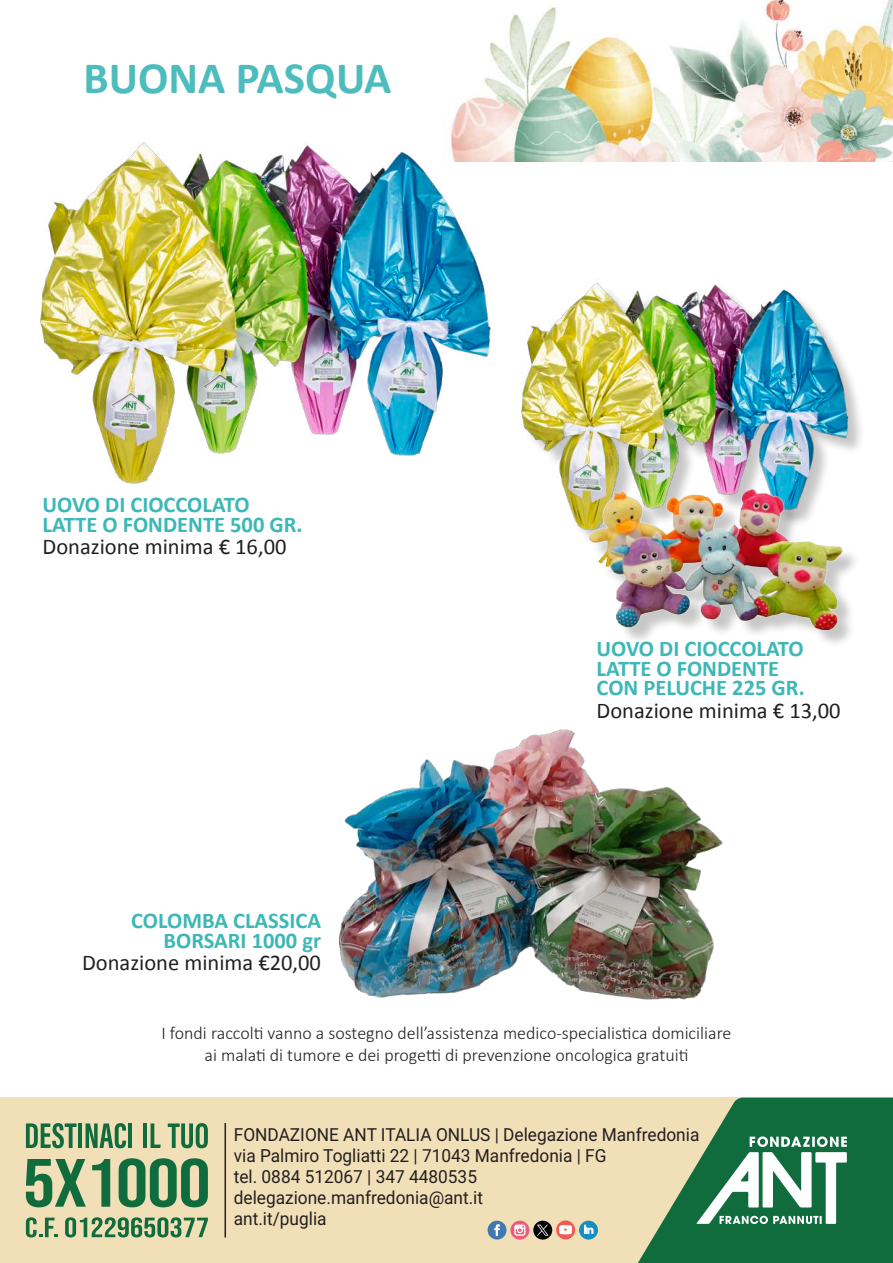
<style>
.page{position:relative;width:893px;height:1263px;background:#fff}
.page>*{position:absolute;margin:0;border:0;box-sizing:border-box;transform-origin:0 0}
.t1{font:700 45px "Calibri";color:#4dbcbc}
.t2{font:700 22.5px/19.5px "Calibri";color:#3db7b7}
.t3{font:22.5px "Calibri";color:#231f20}
.t4{font:18px/21px "Roboto";color:#231f20;scale:.96 1}
.t5{font:300 18px/22px "Calibri";color:#231f20;text-align:center}
</style>
<div class="page">
<img style="left:451px;top:0;width:442px;height:162px">
<div style="left:0;top:1097px;width:893px;height:166px;background:#f1dfb7"></div>
<img style="left:39px;top:136px;width:493px;height:348px">
<div style="left:533px;top:1221px;width:19px;height:18px;background:#000001;border-radius:50%"></div>
<svg style="left:537px;top:1224px;width:11px;height:11px"></svg>
<svg style="left:488px;top:1221px;width:41px;height:18px"></svg>
<svg style="left:556px;top:1220px;width:42px;height:19px"></svg>
<hr style="left:225px;top:1123px;width:1px;height:114px;background:#231f20">
<svg style="left:26px;top:1159px;width:60px;height:48px"></svg>
<svg style="left:92px;top:1159px;width:18px;height:48px"></svg>
<svg style="left:119px;top:1158px;width:89px;height:49px"></svg>
<svg style="left:26px;top:1217px;width:31px;height:20px"></svg>
<svg style="left:65px;top:1217px;width:143px;height:20px"></svg>
<svg style="left:26px;top:1123px;width:51px;height:25px"></svg>
<hr style="left:78px;top:1123px;width:4px;height:25px;background:#106c3c">
<svg style="left:86px;top:1123px;width:40px;height:25px"></svg>
<hr style="left:128px;top:1123px;width:4px;height:25px;background:#106c3c">
<hr style="left:143px;top:1123px;width:4px;height:25px;background:#106c3c">
<svg style="left:151px;top:1123px;width:10px;height:25px"></svg>
<svg style="left:168px;top:1123px;width:40px;height:25px"></svg>
<svg style="left:638px;top:1097px;width:255px;height:166px"></svg>
<img style="left:486px;top:278px;width:375px;height:230px">
<img style="left:570px;top:463px;width:291px;height:180px">
<img style="left:338px;top:729px;width:385px;height:271px">
<h1 class="t1" style="left:84px;top:49px;width:309px">BUONA PASQUA</h1>
<p class="t2" style="left:43px;top:495px;width:262px">UOVO DI CIOCCOLATO<br>LATTE O FONDENTE 500 GR.</p>
<p class="t3" style="left:43px;top:533px;width:245px">Donazione minima € 16,00</p>
<p class="t2" style="left:131px;top:911px;width:191px;text-align:right">COLOMBA CLASSICA<br>BORSARI 1000 gr</p>
<p class="t3" style="left:82px;top:948px;width:240px">Donazione minima €20,00</p>
<p class="t2" style="left:597px;top:639px;width:210px">UOVO DI CIOCCOLATO<br>LATTE O FONDENTE<br>CON PELUCHE 225 GR.</p>
<p class="t3" style="left:597px;top:696px;width:245px">Donazione minima € 13,00</p>
<p class="t5" style="left:161px;top:1021px;width:572px">I fondi raccolti vanno a sostegno dell’assistenza medico-specialistica domiciliare ai malati di tumore e dei progetti di prevenzione oncologica gratuiti</p>
<p class="t4" style="left:234px;top:1123px;width:486px">FONDAZIONE ANT ITALIA ONLUS | Delegazione Manfredonia via Palmiro Togliatti 22 | 71043 Manfredonia | FG<br>tel. 0884 512067 | 347 4480535 delegazione.manfredonia@ant.it<br>ant.it/puglia</p>
</div>
